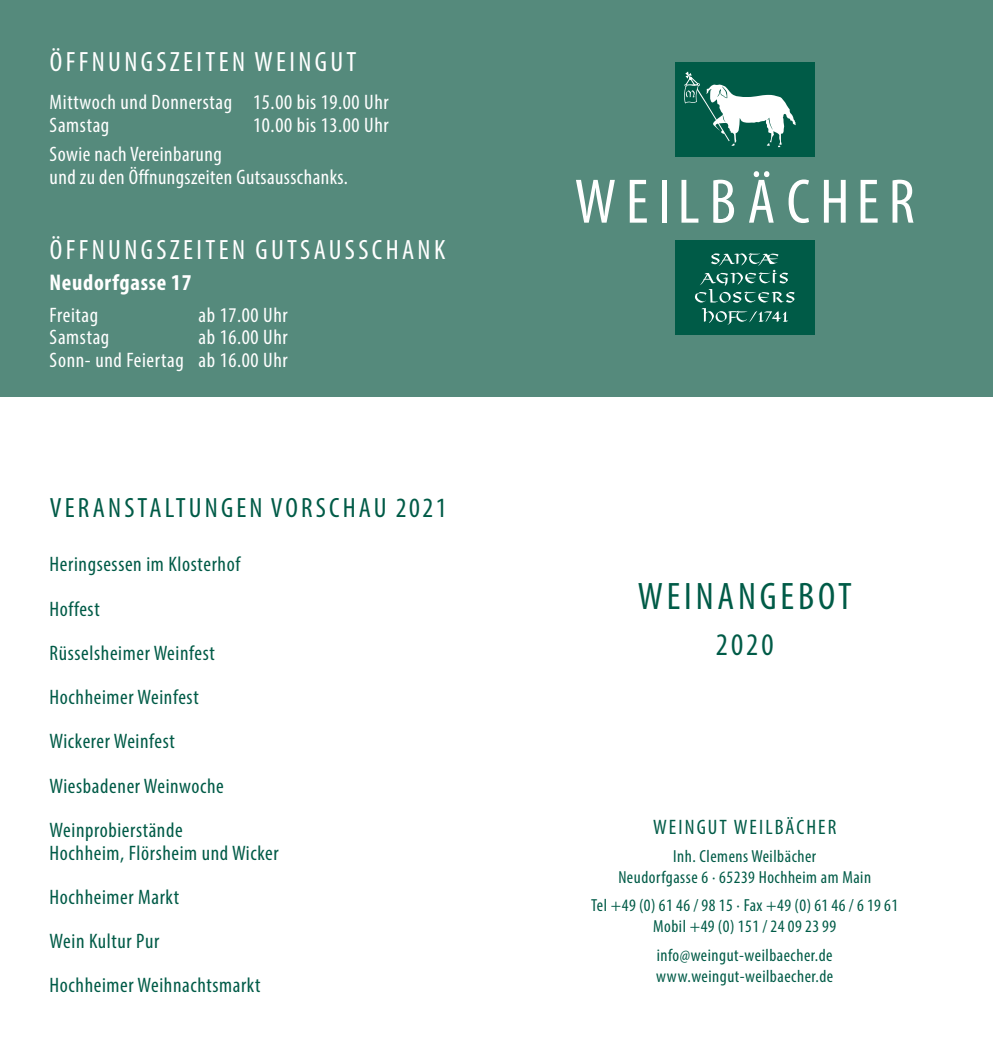
<style>
.page{position:relative;width:993px;height:1042px;background:#fff}
.page>*{position:absolute;margin:0;border:0;box-sizing:border-box;transform-origin:0 0}
.t1{font:condensed 38.5px "Myriad Pro";letter-spacing:.1em;color:#005b47}
.t2{font:condensed 31.5px "Myriad Pro";color:#005b47}
.t3{font:condensed 28px "Myriad Pro";letter-spacing:.12em;color:#fff}
.t4{font:condensed 28px "Myriad Pro";letter-spacing:.115em;color:#005b47}
.t5{font:700 condensed 22.75px "Myriad Pro";letter-spacing:.03em;color:#fff}
.t6{font:condensed 21px/44.3px "Myriad Pro";letter-spacing:.03em;color:#005b47}
.t7{font:condensed 21px/22.8px "Myriad Pro";letter-spacing:.03em;color:#fff}
.t8{font:condensed 21px "Myriad Pro";letter-spacing:.1em;color:#005b47}
.t9{font:condensed 17.5px/21px "Myriad Pro";letter-spacing:.03em;color:#005b47;text-align:center}
</style>
<div class="page">
<div style="left:0;top:0;width:992px;height:397px;background:#558a7c"></div>
<svg style="left:576px;top:180px;width:38px;height:43px"></svg>
<svg style="left:629px;top:180px;width:17px;height:43px"></svg>
<div style="left:661px;top:180px;width:5px;height:43px;background:#fff"></div>
<svg style="left:681px;top:180px;width:17px;height:43px"></svg>
<svg style="left:713px;top:180px;width:20px;height:43px"></svg>
<svg style="left:749px;top:171px;width:24px;height:52px"></svg>
<svg style="left:788px;top:179px;width:20px;height:44px"></svg>
<svg style="left:823px;top:180px;width:22px;height:43px"></svg>
<svg style="left:860px;top:180px;width:17px;height:43px"></svg>
<svg style="left:892px;top:180px;width:21px;height:43px"></svg>
<div style="left:675px;top:62px;width:139px;height:94px;background:#005b47"></div>
<svg style="left:684px;top:72px;width:112px;height:76px"></svg>
<div style="left:675px;top:241px;width:139px;height:94px;background:#005b47"></div>
<svg style="left:695px;top:253px;width:99px;height:72px"></svg>
<h3 class="t3" style="left:50px;top:44px;width:308px">ÖFFNUNGSZEITEN WEINGUT</h3>
<p class="t7" style="left:50px;top:91px;width:340px">Mittwoch und Donnerstag 15.00 bis 19.00 Uhr<br>Samstag</p>
<p class="t7" style="left:253px;top:113px;width:137px">10.00 bis 13.00 Uhr</p>
<p class="t7" style="left:50px;top:142px;width:299px">Sowie nach Vereinbarung<br>und zu den Öffnungszeiten Gutsausschanks.</p>
<h3 class="t3" style="left:50px;top:233px;width:397px">ÖFFNUNGSZEITEN GUTSAUSSCHANK</h3>
<p class="t5" style="left:50px;top:269px;width:143px">Neudorfgasse 17</p>
<p class="t7" style="left:50px;top:303px;width:50px">Freitag</p>
<p class="t7" style="left:198px;top:303px;width:91px">ab 17.00 Uhr</p>
<p class="t7" style="left:50px;top:326px;width:61px">Samstag</p>
<p class="t7" style="left:50px;top:326px;width:239px;text-align:right">ab 16.00 Uhr<br>Sonn- und Feiertag ab 16.00 Uhr</p>
<h3 class="t4" style="left:50px;top:491px;width:398px">VERANSTALTUNGEN VORSCHAU 2021</h3>
<p class="t6" style="left:50px;top:542px;width:192px">Heringsessen im Klosterhof<br>Hoffest<br>Rüsselsheimer Weinfest<br>Hochheimer Weinfest<br>Wickerer Weinfest<br>Wiesbadener Weinwoche<br>Weinprobierstände</p>
<p class="t6" style="left:50px;top:830px;width:230px">Hochheim, Flörsheim und Wicker<br>Hochheimer Markt<br>Wein Kultur Pur<br>Hochheimer Weihnachtsmarkt</p>
<h1 class="t1" style="left:637px;top:573px;width:215px">WEINANGEBOT</h1>
<h2 class="t2" style="left:715px;top:625px;width:59px">2020</h2>
<p class="t8" style="left:653px;top:815px;width:185px">WEINGUT WEILBÄCHER</p>
<p class="t9" style="left:618px;top:846px;width:254px">Inh. Clemens Weilbächer<br>Neudorfgasse 6 · 65239 Hochheim am Main</p>
<p class="t9" style="left:591px;top:895px;width:308px">Tel +49(0)6146 /9815 · Fax +49(0)6146/61961<br>Mobil +49(0)151 / 24 09 23 99</p>
<p class="t9" style="left:656px;top:944px;width:178px;text-align:left">info@weingut-weilbaecher.de www.weingut-weilbaecher.de</p>
</div>
